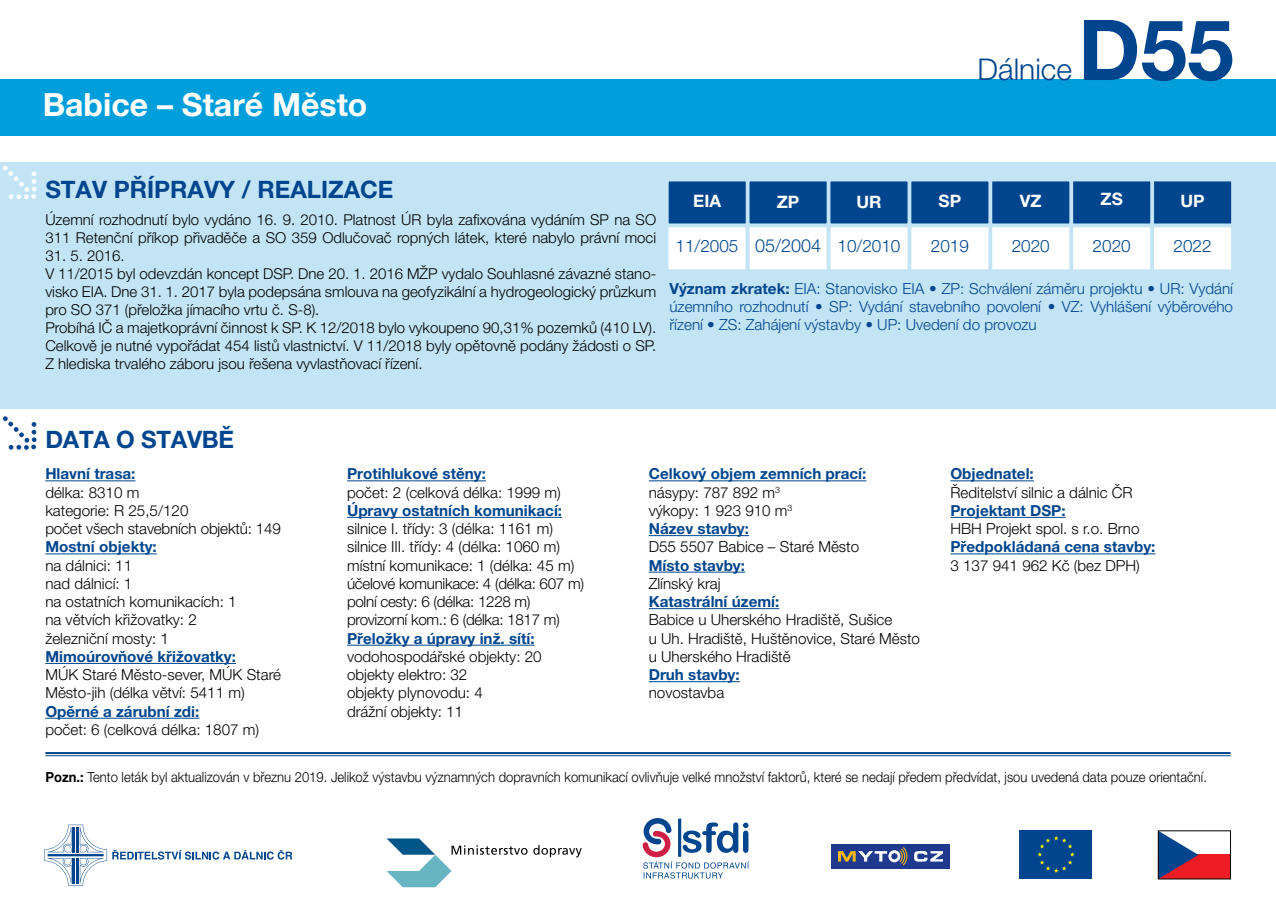
<style>
.page{position:relative;width:1276px;height:908px;background:#fff}
.page>*{position:absolute;margin:0;border:0;box-sizing:border-box;transform-origin:0 0}
.t1{font:700 84px "Helvetica Neue LT Pro";color:#00458d}
.t2{font:700 32px "Helvetica Neue LT Pro";color:#fff}
.t3{font:300 30px "Helvetica Neue LT Pro";color:#00458d}
.t4{font:700 24px "Helvetica Neue LT Pro";color:#00458d}
.t5{font:300 17.2px "Helvetica Neue LT Pro";color:#00458d}
.t6{font:700 17.2px "Helvetica Neue LT Pro";color:#fff}
.t7{font:300 15.2px/18.2px "Helvetica Neue LT Pro";color:#000}
.t8{font:700 15.2px/18.2px "Helvetica Neue LT Pro";color:#00458d}
.t9{font:300 15.2px/18.2px "Helvetica Neue LT Pro";color:#00458d;text-align:justify}
.t10{font:300 15px/18px "Helvetica Neue LT Pro";color:#000}
.t11{font:300 14px "Helvetica Neue LT Pro";color:#000;scale:.93 1}
.s1{font-size:18px}
.s2{font-weight:700}
.s3{font-weight:300;color:#000}
</style>
<div class="page">
<div style="left:0;top:79px;width:1276px;height:57px;background:#009fdb"></div>
<div style="left:0;top:162px;width:1276px;height:246px;background:#c2e4f5"></div>
<svg style="left:3px;top:165px;width:34px;height:34px"></svg>
<div style="left:1153px;top:180px;width:79px;height:44px;background:#00458d"></div>
<div style="left:1152px;top:179px;width:81px;height:46px;border:2px solid #c2e4f5"></div>
<div style="left:991px;top:180px;width:79px;height:44px;background:#00458d"></div>
<div style="left:990px;top:179px;width:81px;height:46px;border:2px solid #c2e4f5"></div>
<div style="left:829px;top:180px;width:79px;height:44px;background:#00458d"></div>
<div style="left:828px;top:179px;width:81px;height:46px;border:2px solid #c2e4f5"></div>
<div style="left:1072px;top:180px;width:79px;height:44px;background:#00458d"></div>
<div style="left:1071px;top:179px;width:81px;height:46px;border:2px solid #c2e4f5"></div>
<div style="left:910px;top:180px;width:79px;height:44px;background:#00458d"></div>
<div style="left:909px;top:179px;width:81px;height:46px;border:2px solid #c2e4f5"></div>
<div style="left:748px;top:180px;width:79px;height:44px;background:#00458d"></div>
<div style="left:747px;top:179px;width:81px;height:46px;border:2px solid #c2e4f5"></div>
<div style="left:668px;top:180px;width:78px;height:44px;background:#00458d"></div>
<div style="left:667px;top:179px;width:80px;height:46px;border:2px solid #c2e4f5"></div>
<div style="left:1153px;top:226px;width:79px;height:44px;background:#fff"></div>
<div style="left:1152px;top:225px;width:81px;height:46px;border:2px solid #c2e4f5"></div>
<div style="left:991px;top:226px;width:79px;height:44px;background:#fff"></div>
<div style="left:990px;top:225px;width:81px;height:46px;border:2px solid #c2e4f5"></div>
<div style="left:829px;top:226px;width:79px;height:44px;background:#fff"></div>
<div style="left:828px;top:225px;width:81px;height:46px;border:2px solid #c2e4f5"></div>
<div style="left:1072px;top:226px;width:79px;height:44px;background:#fff"></div>
<div style="left:1071px;top:225px;width:81px;height:46px;border:2px solid #c2e4f5"></div>
<div style="left:910px;top:226px;width:79px;height:44px;background:#fff"></div>
<div style="left:909px;top:225px;width:81px;height:46px;border:2px solid #c2e4f5"></div>
<div style="left:748px;top:226px;width:79px;height:44px;background:#fff"></div>
<div style="left:747px;top:225px;width:81px;height:46px;border:2px solid #c2e4f5"></div>
<div style="left:667px;top:226px;width:79px;height:44px;background:#fff"></div>
<div style="left:666px;top:225px;width:81px;height:46px;border:2px solid #c2e4f5"></div>
<div style="left:1019px;top:830px;width:72px;height:48px;background:#00458d"></div>
<svg style="left:1037px;top:836px;width:37px;height:36px"></svg>
<div style="left:1158px;top:854px;width:72px;height:24px;background:#ed1d24"></div>
<svg style="left:1160px;top:832px;width:38px;height:44px"></svg>
<svg style="left:44px;top:824px;width:248px;height:61px"></svg>
<svg style="left:642px;top:818px;width:107px;height:60px"></svg>
<hr style="left:45px;top:751px;width:1185px;height:2px;background:#00458d">
<hr style="left:45px;top:755px;width:1185px;height:1px;background:#00458d">
<hr style="left:45px;top:480px;width:90px;height:1px;background:#00458d">
<hr style="left:45px;top:553px;width:112px;height:1px;background:#00458d">
<hr style="left:45px;top:662px;width:191px;height:1px;background:#00458d">
<hr style="left:45px;top:717px;width:154px;height:1px;background:#00458d">
<hr style="left:347px;top:480px;width:139px;height:1px;background:#00458d">
<hr style="left:347px;top:516px;width:215px;height:1px;background:#00458d">
<hr style="left:347px;top:644px;width:187px;height:1px;background:#00458d">
<hr style="left:649px;top:480px;width:217px;height:1px;background:#00458d">
<hr style="left:649px;top:535px;width:100px;height:1px;background:#00458d">
<hr style="left:649px;top:571px;width:96px;height:1px;background:#00458d">
<hr style="left:649px;top:608px;width:130px;height:1px;background:#00458d">
<hr style="left:649px;top:681px;width:91px;height:1px;background:#00458d">
<hr style="left:950px;top:480px;width:83px;height:1px;background:#00458d">
<hr style="left:950px;top:516px;width:115px;height:1px;background:#00458d">
<hr style="left:950px;top:553px;width:205px;height:1px;background:#00458d">
<svg style="left:3px;top:416px;width:34px;height:33px"></svg>
<svg style="left:386px;top:838px;width:141px;height:48px"></svg>
<svg style="left:533px;top:845px;width:49px;height:12px"></svg>
<div style="left:831px;top:843px;width:119px;height:24px;background:#1e398d"></div>
<svg style="left:838px;top:847px;width:69px;height:18px"></svg>
<svg style="left:914px;top:851px;width:29px;height:10px"></svg>
<h2 class="t2" style="left:43px;top:85px;width:326px">Babice – Staré Město</h2>
<h3 class="t3" style="left:977px;top:51px;width:96px">Dálnice</h3>
<h1 class="t1" style="left:1078px;top:-2px;width:157px">D55</h1>
<h3 class="t4" style="left:45px;top:175px;width:350px">STAV PŘÍPRAVY / REALIZACE</h3>
<p class="t10" style="left:45px;top:210px;width:612px">Územní rozhodnutí bylo vydáno 16. 9. 2010. Platnost ÚR byla zafixována vydáním SP na SO<br>311 Retenční příkop přivaděče a SO 359 Odlučovač ropných látek, které nabylo právní moci</p>
<p class="t10" style="left:45px;top:246px;width:612px">31. 5. 2016.<br>V 11/2015 byl odevzdán koncept DSP. Dne 20. 1. 2016 MŽP vydalo Souhlasné závazné stano&shy;visko EIA. Dne 31. 1. 2017 byla podepsána smlouva na geofyzikální a hydrogeologický průzkum pro SO 371 (přeložka jímacího vrtu č. S-8).<br>Probíhá IČ a majetkoprávní činnost k SP. K 12/2018 bylo vykoupeno 90,31% pozemků (410 LV).<br>Celkově je nutné vypořádat 454 listů vlastnictví. V 11/2018 byly opětovně podány žádosti o SP.<br>Z hlediska trvalého záboru jsou řešena vyvlastňovací řízení.</p>
<p class="t6" style="left:693px;top:190px;width:29px">EIA</p>
<p class="t6" style="left:777px;top:191px;width:24px">ZP</p>
<p class="t6" style="left:856px;top:191px;width:27px">UR</p>
<p class="t6" style="left:938px;top:190px;width:24px">SP</p>
<p class="t6" style="left:1020px;top:190px;width:23px">VZ</p>
<p class="t6" style="left:1100px;top:188px;width:24px">ZS</p>
<p class="t6" style="left:1180px;top:190px;width:26px">UP</p>
<p class="t5" style="left:675px;top:235px;width:226px">11/2005 <span class="s1">05/2004</span> 10/2010</p>
<p class="t5" style="left:931px;top:235px;width:40px">2019</p>
<p class="t5" style="left:1011px;top:235px;width:40px">2020</p>
<p class="t5" style="left:1092px;top:235px;width:40px">2020</p>
<p class="t5" style="left:1173px;top:235px;width:40px">2022</p>
<p class="t9" style="left:669px;top:279px;width:565px"><span class="s2">Význam zkratek:</span> EIA: Stanovisko EIA • ZP: Schválení záměru projektu • UR: Vydání územního rozhodnutí • SP: Vydání stavebního povolení • VZ: Vyhlášení výběrového řízení • ZS: Zahájení výstavby • UP: Uvedení do provozu</p>
<h3 class="t4" style="left:45px;top:425px;width:190px">DATA O STAVBĚ</h3>
<p class="t8" style="left:45px;top:464px;width:92px">Hlavní trasa:</p>
<p class="t7" style="left:45px;top:482px;width:237px">délka: 8310 m<br>kategorie: R 25,5/120<br>počet všech stavebních objektů: 149</p>
<p class="t8" style="left:45px;top:537px;width:113px">Mostní objekty:</p>
<p class="t7" style="left:45px;top:555px;width:193px">na dálnici: 11<br>nad dálnicí: 1<br>na ostatních komunikacích: 1 na větvích křižovatky: 2 železniční mosty: 1</p>
<p class="t8" style="left:45px;top:646px;width:192px">Mimoúrovňové křižovatky:</p>
<p class="t7" style="left:45px;top:665px;width:237px">MÚK Staré Město-sever, MÚK Staré<br>Město-jih (délka větví: 5411 m)</p>
<p class="t8" style="left:45px;top:701px;width:155px">Opěrné a zárubní zdi:</p>
<p class="t7" style="left:45px;top:719px;width:215px">počet: 6 (celková délka: 1807 m)</p>
<p class="t8" style="left:347px;top:464px;width:140px">Protihlukové stěny:</p>
<p class="t7" style="left:347px;top:482px;width:215px">počet: 2 (celková délka: 1999 m)</p>
<p class="t8" style="left:347px;top:500px;width:217px">Úpravy ostatních komunikací:</p>
<p class="t7" style="left:347px;top:519px;width:238px">silnice I. třídy: 3 (délka: 1161 m) silnice III. třídy: 4 (délka: 1060 m) místní komunikace: 1 (délka: 45 m) účelové komunikace: 4 (délka: 607 m) polní cesty: 6 (délka: 1228 m) provizorní kom.: 6 (délka: 1817 m)</p>
<p class="t8" style="left:347px;top:628px;width:189px">Přeložky a úpravy inž. sítí:</p>
<p class="t7" style="left:347px;top:646px;width:196px">vodohospodářské objekty: 20 objekty elektro: 32<br>objekty plynovodu: 4<br>drážní objekty: 11</p>
<p class="t8" style="left:649px;top:464px;width:219px">Celkový objem zemních prací: <span class="s3">násypy: 787 892 m</span><sup>3<br></sup><span class="s3">výkopy: 1 923 910 m</span><sup>3<br></sup>Název stavby:</p>
<p class="t7" style="left:649px;top:537px;width:212px">D55 5507 Babice – Staré Město</p>
<p class="t8" style="left:649px;top:555px;width:98px">Místo stavby:</p>
<p class="t7" style="left:649px;top:573px;width:73px">Zlínský kraj</p>
<p class="t8" style="left:649px;top:592px;width:132px">Katastrální území:</p>
<p class="t7" style="left:649px;top:610px;width:273px">Babice u Uherského Hradiště, Sušice<br>u Uh. Hradiště, Huštěnovice, Staré Město u Uherského Hradiště</p>
<p class="t8" style="left:649px;top:665px;width:92px">Druh stavby:</p>
<p class="t7" style="left:649px;top:683px;width:77px">novostavba</p>
<p class="t8" style="left:950px;top:464px;width:85px">Objednatel:</p>
<p class="t7" style="left:950px;top:482px;width:184px">Ředitelství silnic a dálnic ČR</p>
<p class="t8" style="left:950px;top:500px;width:117px">Projektant DSP:</p>
<p class="t7" style="left:950px;top:519px;width:190px">HBH Projekt spol. s r.o. Brno</p>
<p class="t8" style="left:950px;top:537px;width:206px">Předpokládaná cena stavby:</p>
<p class="t7" style="left:950px;top:555px;width:191px">3 137 941 962 Kč (bez DPH)</p>
<p class="t11" style="left:45px;top:767px;width:1250px"><span class="s2">Pozn.:</span> Tento leták byl aktualizován v březnu 2019. Jelikož výstavbu významných dopravních komunikací ovlivňuje velké množství faktorů, které se nedají předem předvídat, jsou uvedená data pouze orientační.</p>
</div>
